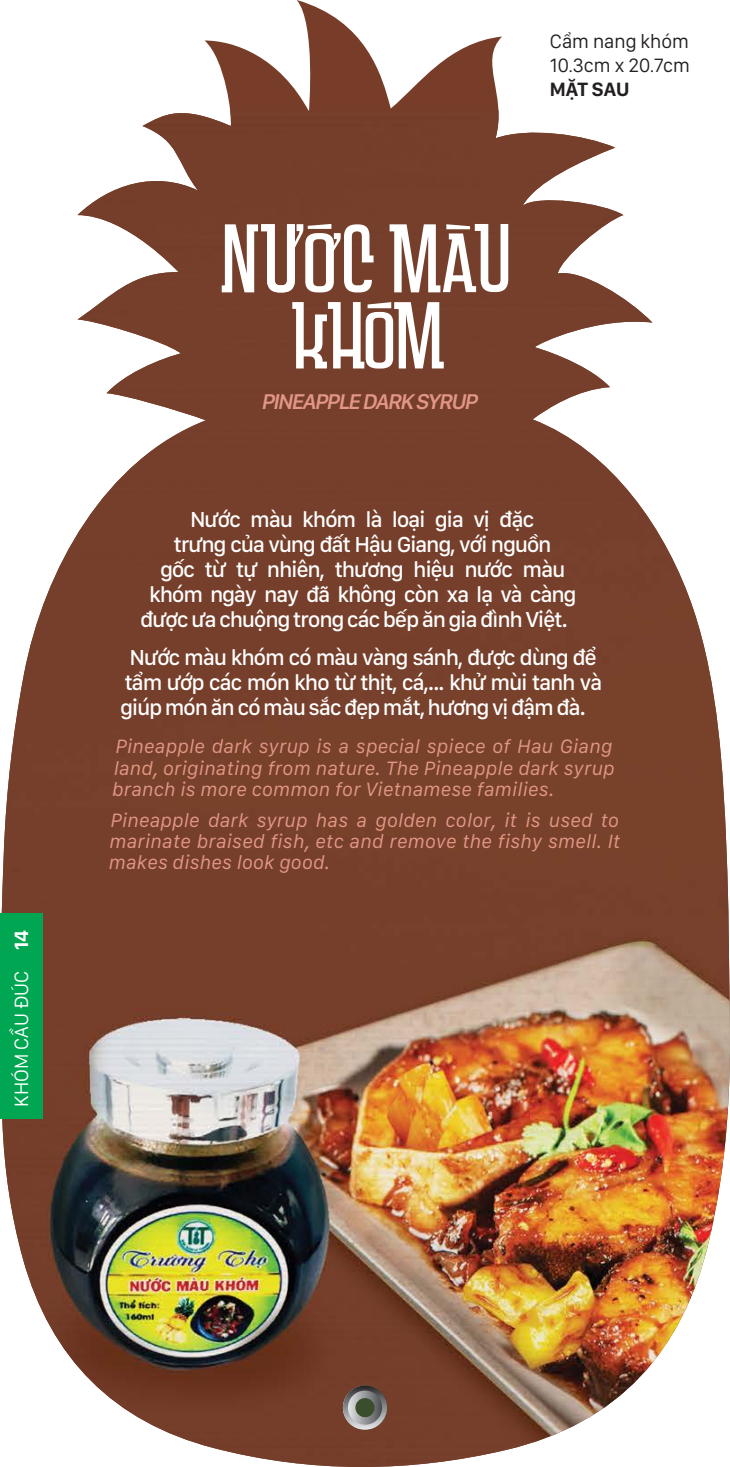
<style>
.page{position:relative;width:730px;height:1467px;background:#fff}
.page>*{position:absolute;margin:0;border:0;box-sizing:border-box;transform-origin:0 0}
.t1{font:500 22.5px/25px "San Francisco Text";letter-spacing:-.06em;color:#fff;text-align:center}
.t2{font:italic 600 22.25px "San Francisco Display";color:#e29686}
.t3{font:italic 20px/21.2px "San Francisco Text";color:#e29686;text-align:justify}
.t4{font:20px/24px "San Francisco Display";color:#231f20}
.t5{font:20px "San Francisco Display";color:#fff}
.t6{font:700 20px "San Francisco Display";color:#231f20}
.t7{font:700 20px "San Francisco Display";color:#fff}
</style>
<div class="page">
<svg style="left:204px;top:0;width:298px;height:104px"></svg>
<img style="left:1px;top:104px;width:729px;height:1363px">
<div style="left:0;top:913px;width:43px;height:206px;background:#00a651"></div>
<svg style="left:343px;top:1386px;width:44px;height:44px;background:#7d766e"></svg>
<svg style="left:292px;top:302px;width:152px;height:67px"></svg>
<svg style="left:222px;top:224px;width:152px;height:68px"></svg>
<svg style="left:390px;top:224px;width:118px;height:68px"></svg>
<p class="t4" style="left:550px;top:29px;width:142px">Cẩm nang khóm<br>10.3cm x 20.7cm</p>
<p class="t6" style="left:550px;top:76px;width:81px">MẶT SAU</p>
<p class="t7" style="left:9px;top:950px;width:22px;rotate:-90deg">14</p>
<p class="t5" style="left:9px;top:1106px;width:137px;rotate:-90deg">KHÓM CẦU ĐÚC</p>
<p class="t2" style="left:261px;top:388px;width:222px">PINEAPPLE DARK SYRUP</p>
<p class="t1" style="left:140px;top:506px;width:438px">Nước màu khóm là loại gia vị đặc<br>trưng của vùng đất Hậu Giang, với nguồn<br>gốc từ tự nhiên, thương hiệu nước màu khóm ngày nay đã không còn xa lạ và càng được ưa chuộng trong các bếp ăn gia đình Việt.</p>
<p class="t1" style="left:120px;top:644px;width:484px;text-align:left;text-indent:9px">Nước màu khóm có màu vàng sánh, được dùng để tẩm ướp các món kho từ thịt, cá,... khử mùi tanh và giúp món ăn có màu sắc đẹp mắt, hương vị đậm đà.</p>
<p class="t3" style="left:112px;top:735px;width:504px">Pineapple dark syrup is a special spiece of Hau Giang land, originating from nature. The Pineapple dark syrup branch is more common for Vietnamese families.</p>
<p class="t3" style="left:108px;top:809px;width:513px">Pineapple dark syrup has a golden color, it is used to marinate braised fish, etc and remove the fishy smell. It makes dishes look good.</p>
</div>
